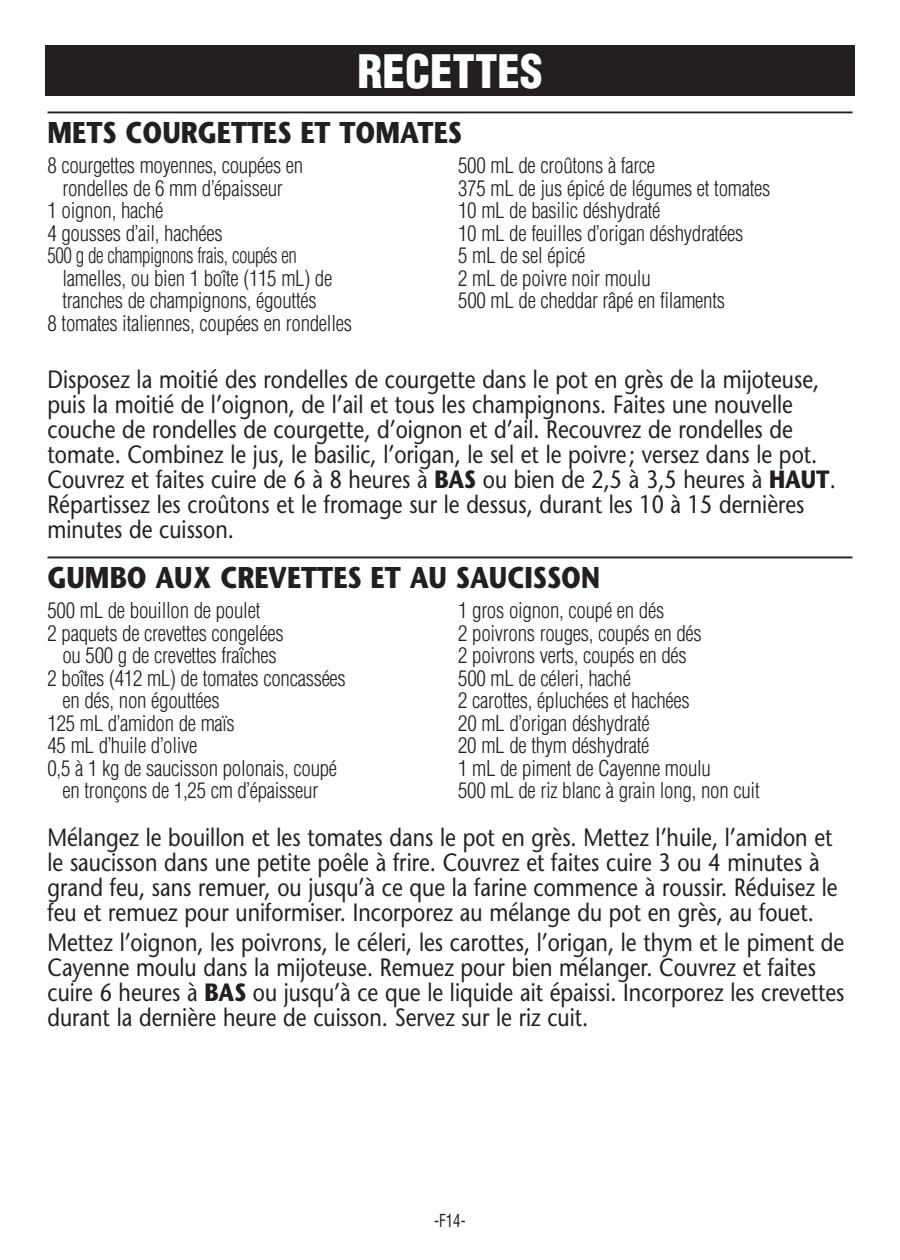
<style>
.page{position:relative;width:900px;height:1260px;background:#fff}
.page>*{position:absolute;margin:0;border:0;box-sizing:border-box;transform-origin:0 0}
.t1{font:900 condensed 45px "Helvetica";color:#fff}
.t2{font:700 30px "Stone Sans";color:#231f20;scale:.85 1}
.t3{font:25px/25px "Stone Sans";color:#231f20;scale:.85 1}
.t4{font:300 condensed 21.25px "Helvetica";letter-spacing:-.015em;color:#231f20}
.t5{font:300 condensed 21.25px "Helvetica";letter-spacing:-.015em;color:#231f20;scale:.9 1}
.t6{font:condensed 17.5px "Helvetica";color:#231f20;scale:.85 1}
.s1{font-weight:700}
</style>
<div class="page">
<svg style="left:45px;top:45px;width:810px;height:514px"></svg>
<p class="t1" style="left:357px;top:43px;width:187px">RECETTES</p>
<p class="t2" style="left:48px;top:115px;width:489px">METS COURGETTES ET TOMATES</p>
<p class="t4" style="left:48px;top:152px;width:257px">8 courgettes moyennes, coupées en</p>
<p class="t4" style="left:458px;top:152px;width:199px">500 mL de croûtons à farce</p>
<p class="t4" style="left:62px;top:175px;width:222px">rondelles de 6 mm d’épaisseur</p>
<p class="t4" style="left:458px;top:175px;width:314px">375 mL de jus épicé de légumes et tomates</p>
<p class="t4" style="left:47px;top:197px;width:118px">1 oignon, haché</p>
<p class="t4" style="left:458px;top:197px;width:204px">10 mL de basilic déshydraté</p>
<p class="t4" style="left:47px;top:220px;width:177px">4 gousses d’ail, hachées</p>
<p class="t4" style="left:458px;top:220px;width:287px">10 mL de feuilles d’origan déshydratées</p>
<p class="t5" style="left:48px;top:242px;width:279px">500 g de champignons frais, coupés en</p>
<p class="t4" style="left:458px;top:242px;width:129px">5 mL de sel épicé</p>
<p class="t4" style="left:62px;top:265px;width:271px">lamelles, ou bien 1 boîte (115 mL) de</p>
<p class="t4" style="left:458px;top:265px;width:194px">2 mL de poivre noir moulu</p>
<p class="t4" style="left:62px;top:287px;width:256px">tranches de champignons, égouttés</p>
<p class="t4" style="left:458px;top:287px;width:268px">500 mL de cheddar râpé en filaments</p>
<p class="t4" style="left:47px;top:310px;width:306px">8 tomates italiennes, coupées en rondelles</p>
<p class="t3" style="left:48px;top:367px;width:929px">Disposez la moitié des rondelles de courgette dans le pot en grès de la mijoteuse, puis la moitié de l’oignon, de l’ail et tous les champignons. Faites une nouvelle couche de rondelles de courgette, d’oignon et d’ail. Recouvrez de rondelles de tomate. Combinez le jus, le basilic, l’origan, le sel et le poivre; versez dans le pot.<br>Couvrez et faites cuire de 6 à 8 heures à <span class="s1">BAS</span> ou bien de 2,5 à 3,5 heures à <span class="s1">HAUT</span>.<br>Répartissez les croûtons et le fromage sur le dessus, durant les 10 à 15 dernières minutes de cuisson.</p>
<p class="t2" style="left:48px;top:560px;width:652px">GUMBO AUX CREVETTES ET AU SAUCISSON</p>
<p class="t4" style="left:48px;top:597px;width:214px">500 mL de bouillon de poulet</p>
<p class="t4" style="left:458px;top:597px;width:208px">1 gros oignon, coupé en dés</p>
<p class="t4" style="left:48px;top:620px;width:238px">2 paquets de crevettes congelées</p>
<p class="t4" style="left:458px;top:620px;width:245px">2 poivrons rouges, coupés en dés</p>
<p class="t4" style="left:62px;top:642px;width:216px">ou 500 g de crevettes fraîches</p>
<p class="t4" style="left:458px;top:642px;width:230px">2 poivrons verts, coupés en dés</p>
<p class="t4" style="left:47px;top:665px;width:300px">2 boîtes (412 mL) de tomates concassées</p>
<p class="t4" style="left:458px;top:665px;width:174px">500 mL de céleri, haché</p>
<p class="t4" style="left:62px;top:687px;width:159px">en dés, non égouttées</p>
<p class="t4" style="left:458px;top:687px;width:233px">2 carottes, épluchées et hachées</p>
<p class="t4" style="left:48px;top:710px;width:189px">125 mL d’amidon de maïs</p>
<p class="t4" style="left:458px;top:710px;width:193px">20 mL d’origan déshydraté</p>
<p class="t4" style="left:47px;top:732px;width:151px">45 mL d’huile d’olive</p>
<p class="t4" style="left:458px;top:732px;width:193px">20 mL de thym déshydraté</p>
<p class="t4" style="left:47px;top:755px;width:291px">0,5 à 1 kg de saucisson polonais, coupé</p>
<p class="t4" style="left:458px;top:755px;width:254px">1 mL de piment de Cayenne moulu</p>
<p class="t4" style="left:62px;top:777px;width:257px">en tronçons de 1,25 cm d’épaisseur</p>
<p class="t4" style="left:458px;top:777px;width:303px">500 mL de riz blanc à grain long, non cuit</p>
<p class="t3" style="left:47px;top:825px;width:931px">Mélangez le bouillon et les tomates dans le pot en grès. Mettez l’huile, l’amidon et le saucisson dans une petite poêle à frire. Couvrez et faites cuire 3 ou 4 minutes à grand feu, sans remuer, ou jusqu’à ce que la farine commence à roussir. Réduisez le feu et remuez pour uniformiser. Incorporez au mélange du pot en grès, au fouet.</p>
<p class="t3" style="left:47px;top:930px;width:939px">Mettez l’oignon, les poivrons, le céleri, les carottes, l’origan, le thym et le piment de Cayenne moulu dans la mijoteuse. Remuez pour bien mélanger. Couvrez et faites cuire 6 heures à <span class="s1">BAS</span> ou jusqu’à ce que le liquide ait épaissi. Incorporez les crevettes durant la dernière heure de cuisson. Servez sur le riz cuit.</p>
<p class="t6" style="left:434px;top:1210px;width:38px">-F14-</p>
</div>
